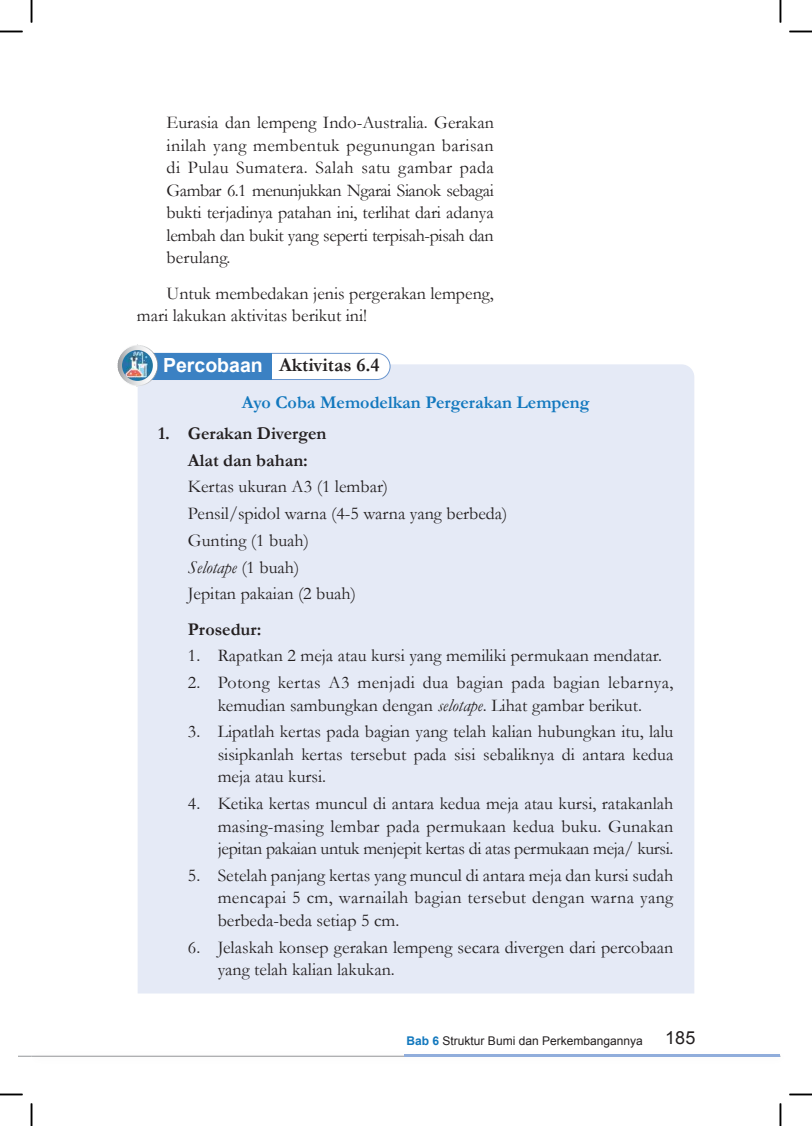
<style>
.page{position:relative;width:812px;height:1126px;background:#fff}
.page>*{position:absolute;margin:0;border:0;box-sizing:border-box;transform-origin:0 0}
.t1{font:700 19.5px "Garamond";color:#231f20}
.t2{font:18px/22.5px "Garamond";color:#231f20;text-align:justify}
.t3{font:18px/22.5px "Garamond";letter-spacing:.02em;color:#231f20;text-align:center}
.t4{font:700 18px/26.7px "Garamond";color:#231f20}
.t5{font:700 18px "Garamond";color:#1278be}
.t6{font:12px "Arial";color:#231f20}
.s1{font-family:"Arial";color:#fff}
.s2{font-style:italic}
.s3{font-weight:700;color:#1278be}
.s4{font-size:18px}
</style>
<div class="page">
<hr style="left:32px;top:1056px;width:748px;height:1px;background:#939598">
<hr style="left:404px;top:1054px;width:376px;height:2px;background:#90addb">
<svg style="left:19px;top:1056px;width:13px;height:1px"></svg>
<div style="left:138px;top:364px;width:556px;height:630px;background:#e5eaf6"></div>
<svg style="left:117px;top:345px;width:274px;height:41px"></svg>
<img style="left:122px;top:350px;width:31px;height:31px;border-radius:15px">
<hr style="left:779px;top:0;width:2px;height:22px;background:#000">
<hr style="left:779px;top:1103px;width:2px;height:23px;background:#000">
<svg style="left:0;top:31px;width:23px;height:1px"></svg>
<svg style="left:789px;top:31px;width:22px;height:1px"></svg>
<svg style="left:0;top:1094px;width:23px;height:1px"></svg>
<svg style="left:789px;top:1094px;width:22px;height:1px"></svg>
<svg style="left:31px;top:0;width:1px;height:22px"></svg>
<svg style="left:31px;top:1103px;width:1px;height:23px"></svg>
<p class="t2" style="left:166px;top:113px;width:328px">Eurasia dan lempeng Indo-Australia. Gerakan inilah yang membentuk pegunungan barisan di Pulau Sumatera. Salah satu gambar pada Gambar 6.1 menunjukkan Ngarai Sianok sebagai bukti ter jadinya patahan ini, terlihat dari adanya lembah dan bukit yang seperti terpisah-pisah dan berulang.</p>
<p class="t2" style="left:137px;top:283px;width:358px;text-indent:30px">Untuk membedakan jenis pergerakan lempeng, mari lakukan aktivitas berikut ini!</p>
<p class="t1" style="left:163px;top:357px;width:218px"><span class="s1">Percobaan</span> Aktivitas 6.4</p>
<p class="t5" style="left:242px;top:395px;width:349px">Ayo Coba Memodelkan Pergerakan Lempeng</p>
<p class="t4" style="left:188px;top:421px;width:140px;text-indent:-30px">1. Gerakan Divergen<br>Alat dan bahan:</p>
<p class="t2" style="left:188px;top:475px;width:321px;line-height:26.7px;text-align:left">Kertas ukuran A3 (1 lembar)<br>Pensil/spidol warna (4-5 warna yang berbeda)<br>Gunting (1 buah)<br><span class="s2">Selotape</span> (1 buah)<br>Jepitan pakaian (2 buah)</p>
<p class="t4" style="left:188px;top:617px;width:75px">Prosedur:</p>
<p class="t2" style="left:188px;top:646px;width:475px">1. Rapatkan 2 meja atau kursi yang memiliki permukaan mendatar.</p>
<p class="t3" style="left:188px;top:673px;width:487px">2. Potong kertas A3 menjadi dua bagian pada bagian lebarnya, kemudian sambungkan dengan <span class="s2">selotape</span>. Lihat gambar berikut.</p>
<p class="t2" style="left:218px;top:722px;width:457px;text-indent:-30px">3. Lipatlah kertas pada bagian yang telah kalian hubungkan itu, lalu sisipkanlah kertas tersebut pada sisi sebaliknya di antara kedua meja atau kursi.</p>
<p class="t2" style="left:218px;top:794px;width:457px;text-indent:-30px">4. Ketika kertas muncul di antara kedua meja atau kursi, ratakanlah masing-masing lembar pada permukaan kedua buku. Gunakan jepitan pakaian untuk menjepit kertas di atas permukaan meja/ kursi.</p>
<p class="t2" style="left:218px;top:866px;width:457px;text-indent:-30px">5. Setelah panjang kertas yang muncul di antara meja dan kursi sudah mencapai 5 cm, warnailah bagian tersebut dengan warna yang berbeda-beda setiap 5 cm.</p>
<p class="t2" style="left:218px;top:937px;width:457px;text-indent:-30px">6. Jelaskah konsep gerakan lempeng secara divergen dari percobaan yang telah kalian lakukan.</p>
<p class="t6" style="left:406px;top:1036px;width:290px"><span class="s3">Bab 6</span> Struktur Bumi dan Perkembangannya <span class="s4">185</span></p>
</div>
